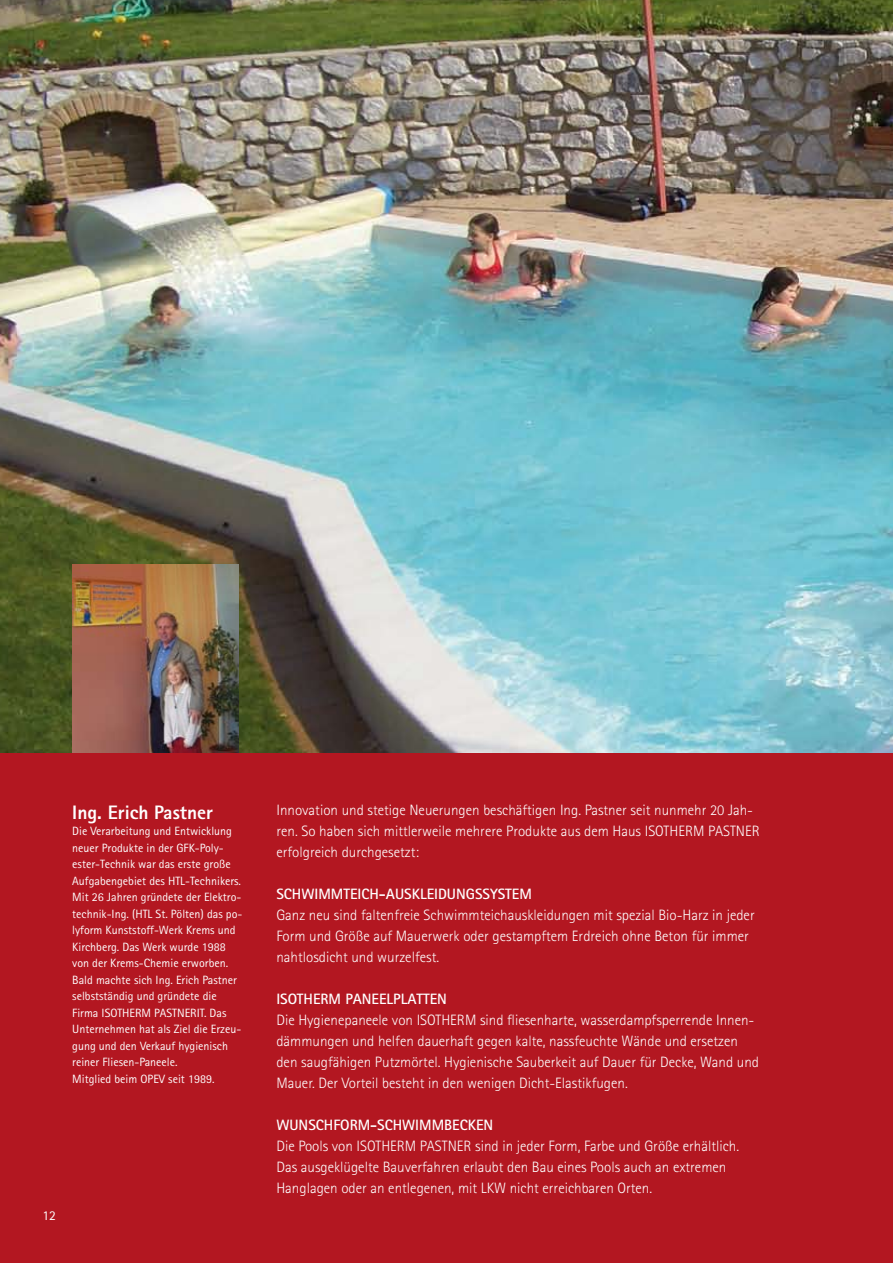
<style>
.page{position:relative;width:893px;height:1263px;background:#fff}
.page>*{position:absolute;margin:0;border:0;box-sizing:border-box;transform-origin:0 0}
.t1{font:800 19.5px "Rotis Sans Serif";color:#fff}
.t2{font:300 15px/21px "Rotis Sans Serif";color:#fff}
.t3{font:700 15px "Rotis Sans Serif";color:#fff}
.t4{font:13.5px "Rotis Sans Serif";color:#fff}
.t5{font:12px/16.5px "Rotis Sans Serif";color:#fff}
</style>
<div class="page">
<img style="left:0;top:0;width:893px;height:753px">
<div style="left:0;top:753px;width:893px;height:510px;background:#b31721"></div>
<img style="left:72px;top:564px;width:166px;height:189px">
<h1 class="t1" style="left:72px;top:800px;width:142px">Ing. Erich Pastner</h1>
<p class="t5" style="left:72px;top:823px;width:172px">Die Verarbeitung und Entwicklung neuer Produkte in der GFK-Poly&shy;ester-Technik war das erste große Aufgabengebiet des HTL-Technikers.<br>Mit 26 Jahren gründete der Elektro&shy;technik-Ing. (HTL St. Pölten) das po&shy;lyform Kunststoff-Werk Krems und Kirchberg. Das Werk wurde 1988 von der Krems-Chemie erworben.<br>Bald machte sich Ing. Erich Pastner selbstständig und gründete die Firma ISOTHERM PASTNERIT. Das Unternehmen hat als Ziel die Erzeu&shy;gung und den Verkauf hygienisch reiner Fliesen-Paneele.<br>Mitglied beim OPEV seit 1989.</p>
<p class="t4" style="left:43px;top:1208px;width:15px">12</p>
<p class="t2" style="left:276px;top:799px;width:485px">Innovation und stetige Neuerungen beschäftigen Ing. Pastner seit nunmehr 20 Jah&shy;ren. So haben sich mittlerweile mehrere Produkte aus dem Haus ISOTHERM PASTNER erfolgreich durchgesetzt:</p>
<p class="t3" style="left:276px;top:884px;width:257px">SCHWIMMTEICH-AUSKLEIDUNGSSYSTEM</p>
<p class="t2" style="left:276px;top:904px;width:480px">Ganz neu sind faltenfreie Schwimmteichauskleidungen mit spezial Bio-Harz in jeder<br>Form und Größe auf Mauerwerk oder gestampftem Erdreich ohne Beton für immer nahtlosdicht und wurzelfest.</p>
<p class="t3" style="left:276px;top:989px;width:172px">ISOTHERM PANEELPLATTEN</p>
<p class="t2" style="left:276px;top:1009px;width:484px">Die Hygienepaneele von ISOTHERM sind fliesenharte, wasserdampfsperrende Innen&shy;dämmungen und helfen dauerhaft gegen kalte, nassfeuchte Wände und ersetzen den saugfähigen Putzmörtel. Hygienische Sauberkeit auf Dauer für Decke, Wand und Mauer. Der Vorteil besteht in den wenigen Dicht-Elastikfugen.</p>
<p class="t3" style="left:276px;top:1115px;width:218px">WUNSCHFORM-SCHWIMMBECKEN</p>
<p class="t2" style="left:276px;top:1135px;width:464px">Die Pools von ISOTHERM PASTNER sind in jeder Form, Farbe und Größe erhältlich.<br>Das ausgeklügelte Bauverfahren erlaubt den Bau eines Pools auch an extremen<br>Hanglagen oder an entlegenen, mit LKW nicht erreichbaren Orten.</p>
</div>
